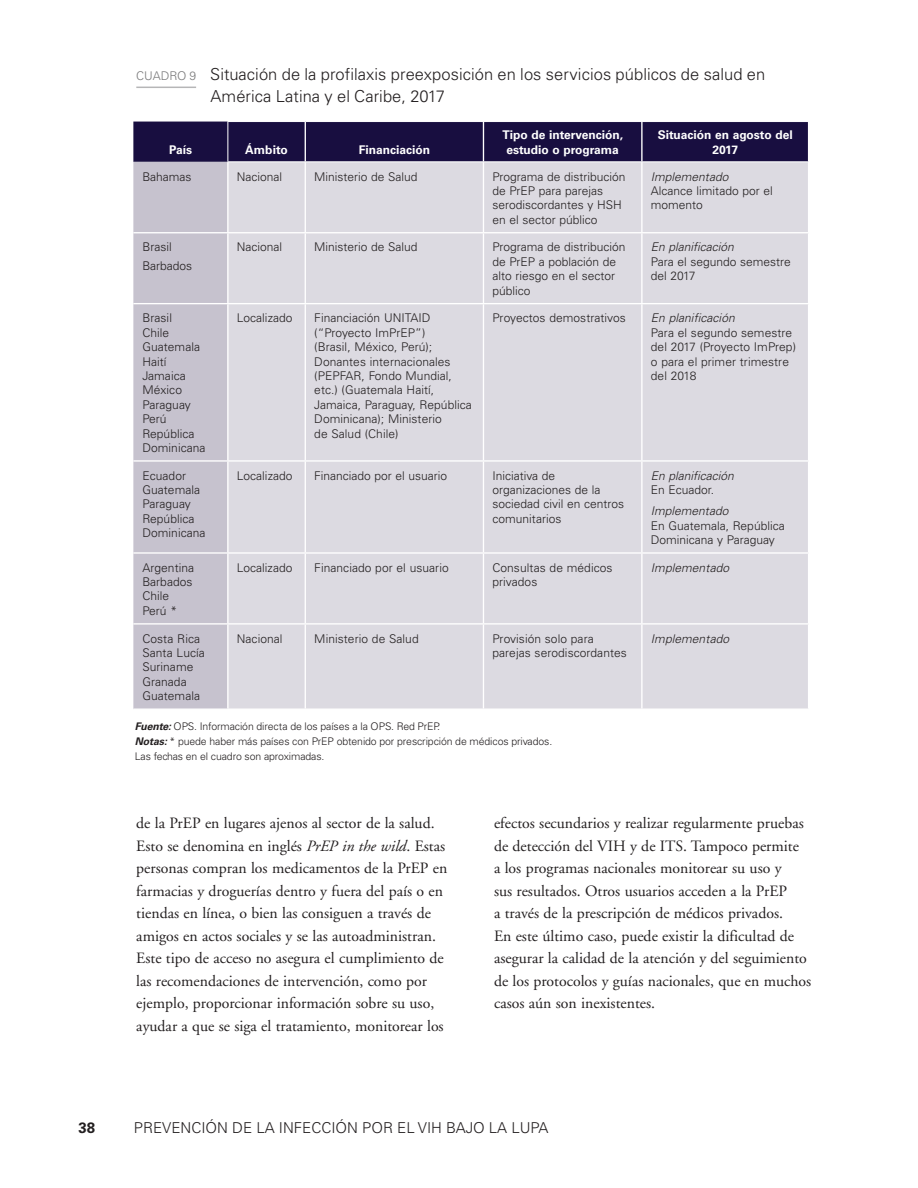
<style>
.page{position:relative;width:918px;height:1188px;background:#fff}
.page>*{position:absolute;margin:0;border:0;box-sizing:border-box;transform-origin:0 0}
.t1{font:300 16.5px/22.5px "Univers";letter-spacing:.005em;color:#231f20}
.t2{font:15.75px/22.5px "Adobe Garamond";color:#231f20}
.t3{font:300 15px "Univers";color:#231f20}
.t4{font:700 15px "Univers";color:#231f20}
.t5{font:300 12px/14.4px "Univers";letter-spacing:.005em;color:#231f20}
.t6{font:italic 300 12px "Univers";color:#231f20}
.t7{font:700 12px/14.4px "Univers";color:#fff;text-align:center}
.t8{font:300 10.5px/15px "Univers";letter-spacing:-.01em;color:#231f20}
.s1{font-size:12px;color:#79797a}
.s2{font-weight:700;font-style:italic}
.s3{font-style:italic}
</style>
<div class="page">
<div style="left:133px;top:122px;width:675px;height:40px;background:#180e40"></div>
<div style="left:133px;top:162px;width:94px;height:547px;background:#c6c2ce"></div>
<div style="left:229px;top:162px;width:579px;height:547px;background:#dcdae1"></div>
<hr style="left:133px;top:232px;width:676px;height:1px;background:#fff">
<hr style="left:133px;top:303px;width:676px;height:1px;background:#fff">
<hr style="left:133px;top:460px;width:676px;height:2px;background:#fff">
<hr style="left:133px;top:552px;width:676px;height:2px;background:#fff">
<hr style="left:133px;top:623px;width:676px;height:2px;background:#fff">
<hr style="left:305px;top:162px;width:1px;height:70px;background:#fff">
<hr style="left:483px;top:162px;width:1px;height:70px;background:#fff">
<hr style="left:641px;top:162px;width:2px;height:70px;background:#fff">
<hr style="left:305px;top:233px;width:1px;height:70px;background:#fff">
<hr style="left:483px;top:233px;width:1px;height:70px;background:#fff">
<hr style="left:641px;top:233px;width:2px;height:70px;background:#fff">
<hr style="left:305px;top:304px;width:1px;height:156px;background:#fff">
<hr style="left:483px;top:304px;width:1px;height:156px;background:#fff">
<hr style="left:641px;top:304px;width:2px;height:156px;background:#fff">
<hr style="left:305px;top:462px;width:1px;height:90px;background:#fff">
<hr style="left:483px;top:462px;width:1px;height:90px;background:#fff">
<hr style="left:641px;top:462px;width:2px;height:90px;background:#fff">
<hr style="left:305px;top:554px;width:1px;height:69px;background:#fff">
<hr style="left:483px;top:554px;width:1px;height:69px;background:#fff">
<hr style="left:641px;top:554px;width:2px;height:69px;background:#fff">
<hr style="left:305px;top:625px;width:1px;height:84px;background:#fff">
<hr style="left:483px;top:625px;width:1px;height:84px;background:#fff">
<hr style="left:641px;top:625px;width:2px;height:84px;background:#fff">
<hr style="left:228px;top:122px;width:1px;height:39px;background:#fff">
<hr style="left:228px;top:161px;width:580px;height:1px;background:#fff">
<hr style="left:305px;top:122px;width:1px;height:39px;background:#fff">
<hr style="left:483px;top:122px;width:1px;height:39px;background:#fff">
<hr style="left:641px;top:122px;width:2px;height:39px;background:#fff">
<hr style="left:136px;top:87px;width:60px;height:1px;background:#b6b6b7">
<h1 class="t1" style="left:211px;top:64px;width:556px;text-indent:-74px"><span class="s1">CUADRO 9</span> Situación de la profilaxis preexposición en los servicios públicos de salud en<br>América Latina y el Caribe, 2017</h1>
<p class="t7" style="left:169px;top:143px;width:25px">País</p>
<p class="t7" style="left:245px;top:143px;width:44px">Ámbito</p>
<p class="t7" style="left:359px;top:143px;width:73px">Financiación</p>
<p class="t7" style="left:502px;top:129px;width:122px">Tipo de intervención, estudio o programa</p>
<p class="t7" style="left:658px;top:129px;width:137px">Situación en agosto del<br>2017</p>
<p class="t5" style="left:142px;top:170px;width:51px">Bahamas</p>
<p class="t5" style="left:237px;top:170px;width:47px">Nacional</p>
<p class="t5" style="left:314px;top:170px;width:105px">Ministerio de Salud</p>
<p class="t5" style="left:492px;top:170px;width:135px">Programa de distribución de PrEP para parejas serodiscordantes y HSH en el sector público</p>
<p class="t6" style="left:651px;top:172px;width:79px">Implementado</p>
<p class="t5" style="left:651px;top:184px;width:123px">Alcance limitado por el momento</p>
<p class="t5" style="left:142px;top:239px;width:51px;line-height:18.9px">Brasil<br>Barbados</p>
<p class="t5" style="left:237px;top:241px;width:47px">Nacional</p>
<p class="t5" style="left:314px;top:241px;width:105px">Ministerio de Salud</p>
<p class="t5" style="left:492px;top:241px;width:135px">Programa de distribución de PrEP a población de alto riesgo en el sector público</p>
<p class="t6" style="left:651px;top:242px;width:85px">En planificación</p>
<p class="t5" style="left:651px;top:255px;width:142px">Para el segundo semestre del 2017</p>
<p class="t5" style="left:142px;top:312px;width:65px">Brasil<br>Chile<br>Guatemala<br>Haití<br>Jamaica<br>México<br>Paraguay<br>Perú<br>República<br>Dominicana</p>
<p class="t5" style="left:237px;top:312px;width:57px">Localizado</p>
<p class="t5" style="left:314px;top:312px;width:159px">Financiación UNITAID (“Proyecto ImPrEP”)<br>(Brasil, México, Perú);<br>Donantes internacionales (PEPFAR, Fondo Mundial, etc.) (Guatemala Haití,<br>Jamaica, Paraguay, República<br>Dominicana); Ministerio<br>de Salud (Chile)</p>
<p class="t5" style="left:492px;top:312px;width:135px">Proyectos demostrativos</p>
<p class="t6" style="left:651px;top:313px;width:85px">En planificación</p>
<p class="t5" style="left:651px;top:326px;width:147px">Para el segundo semestre del 2017 (Proyecto ImPrep) o para el primer trimestre del 2018</p>
<p class="t5" style="left:142px;top:469px;width:65px">Ecuador<br>Guatemala<br>Paraguay<br>República<br>Dominicana</p>
<p class="t5" style="left:237px;top:469px;width:57px">Localizado</p>
<p class="t5" style="left:314px;top:469px;width:135px">Financiado por el usuario</p>
<p class="t5" style="left:492px;top:469px;width:133px">Iniciativa de organizaciones de la sociedad civil en centros comunitarios</p>
<p class="t6" style="left:651px;top:471px;width:85px">En planificación</p>
<p class="t5" style="left:651px;top:483px;width:65px">En Ecuador.</p>
<p class="t6" style="left:651px;top:506px;width:79px">Implementado</p>
<p class="t5" style="left:651px;top:519px;width:135px">En Guatemala, República<br>Dominicana y Paraguay</p>
<p class="t5" style="left:142px;top:561px;width:53px">Argentina<br>Barbados<br>Chile<br>Perú *</p>
<p class="t5" style="left:237px;top:561px;width:57px">Localizado</p>
<p class="t5" style="left:314px;top:561px;width:136px">Financiado por el usuario</p>
<p class="t5" style="left:492px;top:561px;width:122px">Consultas de médicos privados</p>
<p class="t6" style="left:651px;top:563px;width:80px">Implementado</p>
<p class="t5" style="left:142px;top:632px;width:64px">Costa Rica<br>Santa Lucía<br>Suriname<br>Granada<br>Guatemala</p>
<p class="t5" style="left:237px;top:632px;width:47px">Nacional</p>
<p class="t5" style="left:314px;top:632px;width:106px">Ministerio de Salud</p>
<p class="t5" style="left:492px;top:632px;width:136px">Provisión solo para parejas serodiscordantes</p>
<p class="t6" style="left:651px;top:634px;width:80px">Implementado</p>
<p class="t8" style="left:135px;top:720px;width:419px"><span class="s2">Fuente:</span> OPS. Información directa de los países a la OPS. Red PrEP.<br><span class="s2">Notas:</span> * puede haber más países con PrEP obtenido por prescripción de médicos privados.<br>Las fechas en el cuadro son aproximadas.</p>
<p class="t2" style="left:136px;top:813px;width:313px">de la PrEP en lugares ajenos al sector de la salud.<br>Esto se denomina en inglés <span class="s3">PrEP in the wild</span>. Estas personas compran los medicamentos de la PrEP en farmacias y droguerías dentro y fuera del país o en tiendas en línea, o bien las consiguen a través de amigos en actos sociales y se las autoadministran.<br>Este tipo de acceso no asegura el cumplimiento de las recomendaciones de intervención, como por ejemplo, proporcionar información sobre su uso, ayudar a que se siga el tratamiento, monitorear los</p>
<p class="t2" style="left:494px;top:813px;width:319px">efectos secundarios y realizar regularmente pruebas de detección del VIH y de ITS. Tampoco permite<br>a los programas nacionales monitorear su uso y<br>sus resultados. Otros usuarios acceden a la PrEP<br>a través de la prescripción de médicos privados.<br>En este último caso, puede existir la dificultad de asegurar la calidad de la atención y del seguimiento de los protocolos y guías nacionales, que en muchos casos aún son inexistentes.</p>
<p class="t4" style="left:79px;top:1122px;width:18px">38</p>
<p class="t3" style="left:134px;top:1121px;width:416px">PREVENCIÓN DE LA INFECCIÓN POR EL VIH BAJO LA LUPA</p>
</div>
